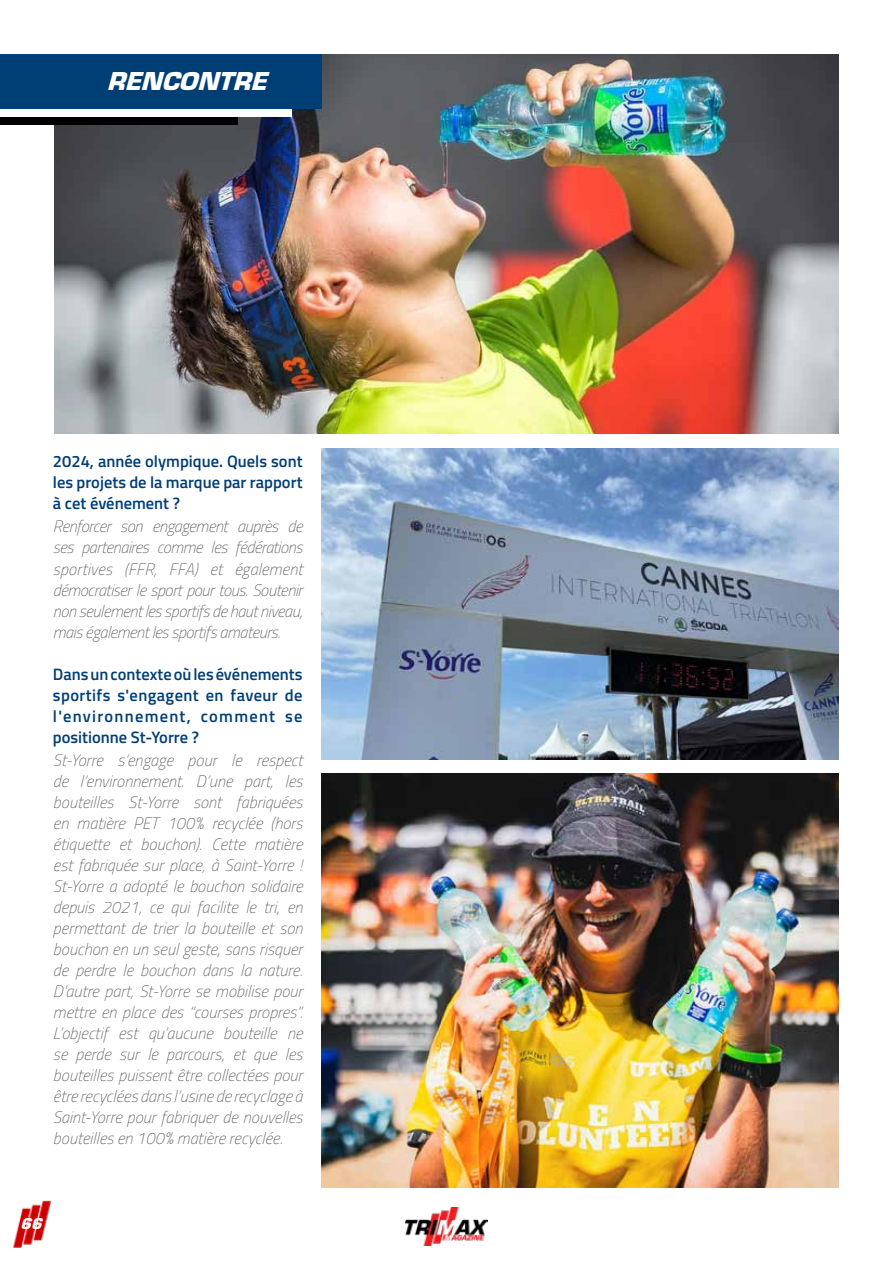
<style>
.page{position:relative;width:893px;height:1263px;background:#fff}
.page>*{position:absolute;margin:0;border:0;box-sizing:border-box;transform-origin:0 0}
.t1{font:italic 900 27px "Eurostile";color:#fff}
.t2{font:italic 100 16.5px/21px "Titillium Web";letter-spacing:-.025em;color:#58585a;text-align:justify}
.t3{font:600 16.5px/21px "Titillium Web";color:#003e76;text-align:justify}
.t4{font:italic 900 16.5px "Eurostile";color:#fff}
</style>
<div class="page">
<img style="left:13px;top:1200px;width:38px;height:48px">
<img style="left:406px;top:1207px;width:81px;height:39px">
<img style="left:54px;top:54px;width:785px;height:380px">
<div style="left:0;top:70px;width:237px;height:55px;background:#000"></div>
<div style="left:0;top:63px;width:292px;height:54px;background:#fff"></div>
<div style="left:0;top:54px;width:322px;height:55px;background:#003e76"></div>
<img style="left:322px;top:449px;width:517px;height:310px">
<img style="left:322px;top:774px;width:517px;height:413px">
<h1 class="t1" style="left:107px;top:66px;width:161px">RENCONTRE</h1>
<p class="t3" style="left:53px;top:450px;width:251px">2024, année olympique. Quels sont les projets de la marque par rapport à cet événement ?</p>
<p class="t2" style="left:53px;top:515px;width:251px">Renforcer son engagement auprès de ses partenaires comme les fédérations sportives (FFR, FFA) et également démocratiser le sport pour tous. Soutenir non seulement les sportifs de haut niveau, mais également les sportifs amateurs.</p>
<p class="t3" style="left:53px;top:662px;width:251px">Dans un contexte où les événements sportifs s'engagent en faveur de l'environnement, comment se positionne St-Yorre ?</p>
<p class="t2" style="left:53px;top:749px;width:251px">St-Yorre s’engage pour le respect de l’environnement. D’une part, les bouteilles St-Yorre sont fabriquées en matière PET 100% recyclée (hors étiquette et bouchon). Cette matière est fabriquée sur place, à Saint-Yorre !<br>St-Yorre a adopté le bouchon solidaire depuis 2021, ce qui facilite le tri, en permettant de trier la bouteille et son bouchon en un seul geste, sans risquer de perdre le bouchon dans la nature.<br>D’autre part, St-Yorre se mobilise pour mettre en place des “courses propres”.<br>L’objectif est qu’aucune bouteille ne se perde sur le parcours, et que les bouteilles puissent être collectées pour être recyclées dans l’usine de recyclage à Saint-Yorre pour fabriquer de nouvelles bouteilles en 100% matière recyclée.</p>
<p class="t4" style="left:20px;top:1214px;width:23px">66</p>
</div>
